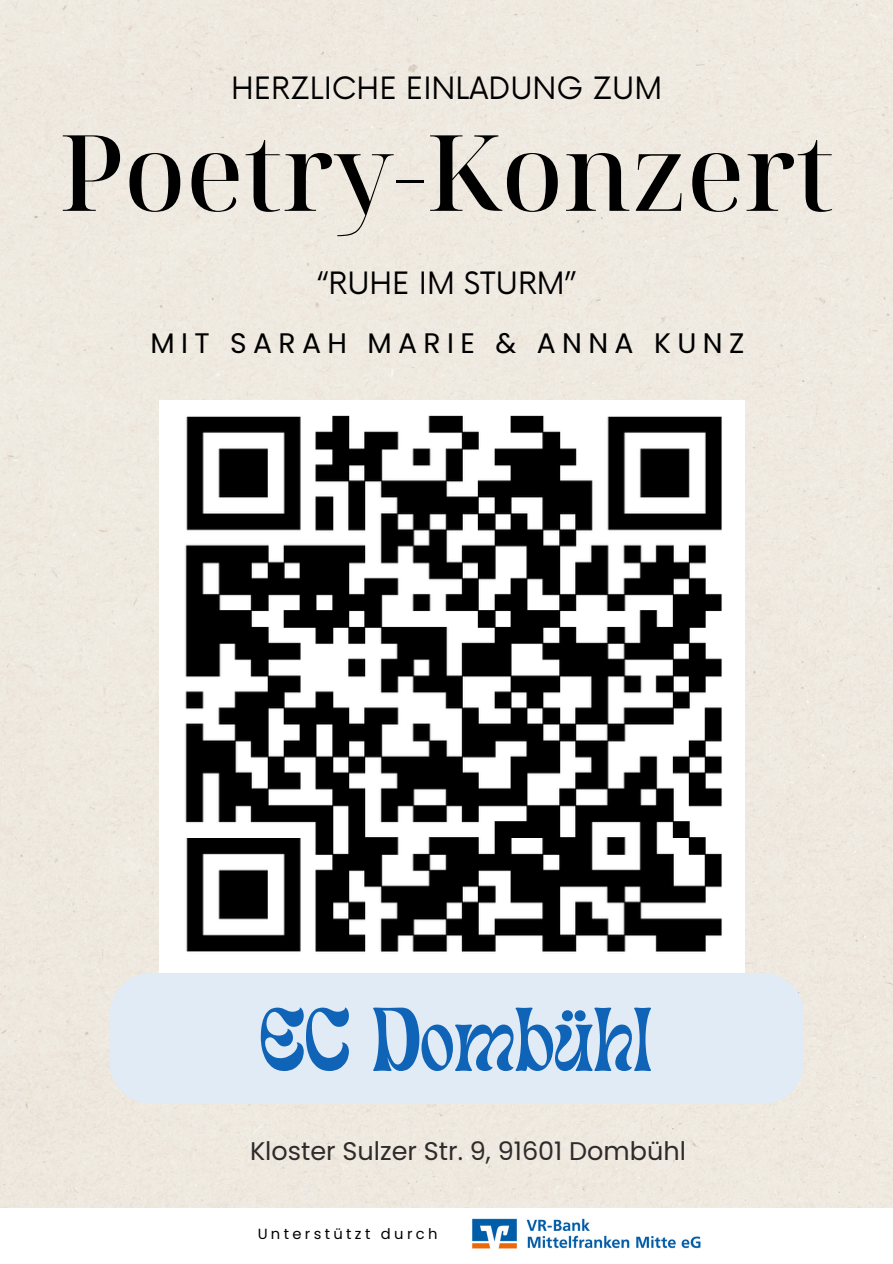
<style>
.page{position:relative;width:893px;height:1264px;background:#fff}
.page>*{position:absolute;margin:0;border:0;box-sizing:border-box;transform-origin:0 0}
.t1{font:500 105.6px "Noto Serif Display";color:#000}
.t2{font:90.45px "Kindred Youth";color:#1064b7}
.t3{font:30px "Now";color:#000}
.t4{font:28.2px "Poppins";letter-spacing:.225em;color:#000}
.t5{font:25.5px "Poppins";color:#2f2b2a}
.t6{font:14.7px "Poppins";letter-spacing:.225em;color:#000}
</style>
<div class="page">
<div style="left:0;top:0;width:892px;height:1208px;background:#eee9e0"></div>
<img style="left:472px;top:1218px;width:229px;height:31px">
<img style="left:159px;top:401px;width:585px;height:571px">
<div style="left:110px;top:972px;width:694px;height:131px;background:#e0ebf6;border-radius:42px"></div>
<h3 class="t3" style="left:231px;top:71px;width:432px">HERZLICHE EINLADUNG ZUM</h3>
<h3 class="t1" style="left:59px;top:98px;width:776px">Poetry-Konzert</h3>
<p class="t3" style="left:317px;top:266px;width:261px">“RUHE IM STURM”</p>
<p class="t4" style="left:150px;top:323px;width:595px">MIT SARAH MARIE &amp; ANNA KUNZ</p>
<h4 class="t2" style="left:261px;top:1003px;width:394px">EC Dombühl</h4>
<h1 class="t5" style="left:250px;top:1132px;width:437px">Kloster Sulzer Str. 9, 91601 Dombühl</h1>
<h2 class="t6" style="left:258px;top:1223px;width:181px">Unterstützt durch</h2>
</div>
